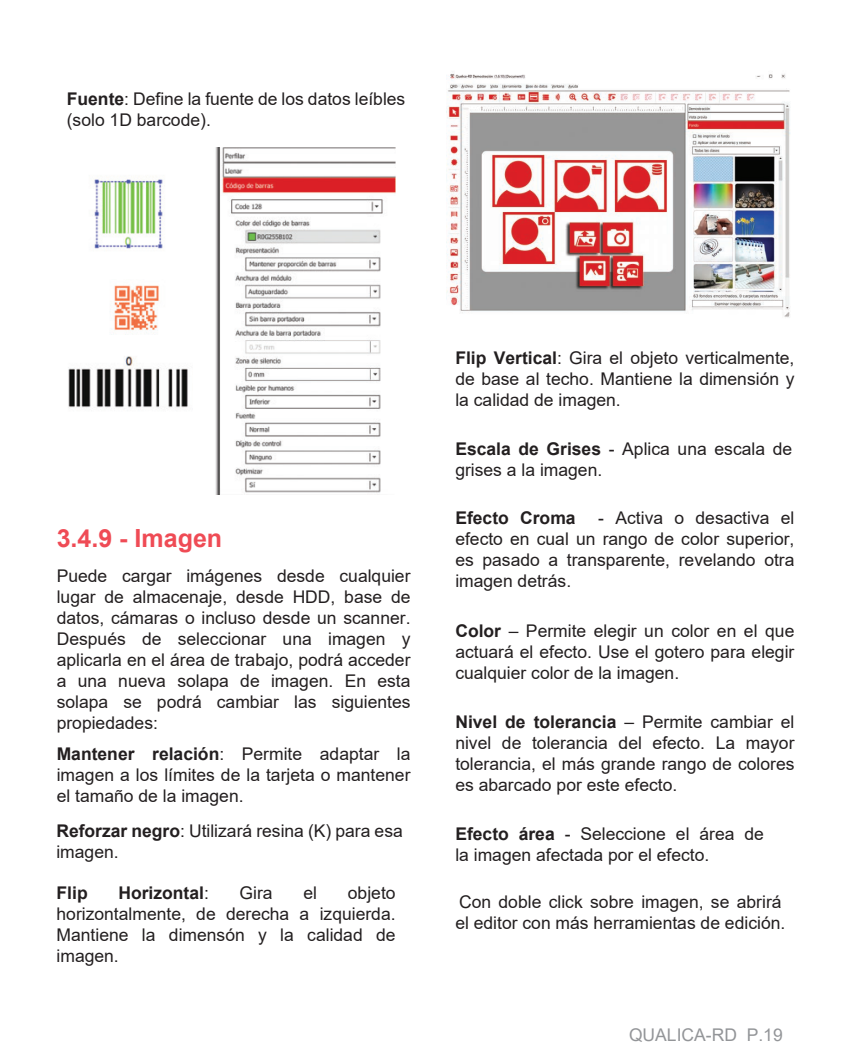
<style>
.page{position:relative;width:851px;height:1063px;background:#fff}
.page>*{position:absolute;margin:0;border:0;box-sizing:border-box;transform-origin:0 0}
.t1{font:700 25px "Arial";color:#ef4b55}
.t2{font:17.5px/21px "Arial";color:#231f20;text-align:justify}
.t3{font:700 17.5px "Arial";color:#231f20}
.t4{font:17.5px "Arial";color:#939598}
.s1{font-weight:700}
.s2{font-style:inherit}
.s3{font-weight:400}
</style>
<div class="page">
<img style="left:68px;top:147px;width:328px;height:347px">
<img style="left:446px;top:74px;width:344px;height:244px">
<p class="t2" style="left:67px;top:88px;width:340px"><span class="s1">Fuente</span>: Define la fuente de los datos leíbles (solo 1D barcode).</p>
<h1 class="t1" style="left:57px;top:521px;width:167px">3.4.9 - Imagen</h1>
<p class="t2" style="left:57px;top:565px;width:355px">Puede cargar imágenes desde cualquier lugar de almacenaje, desde HDD, base de datos, cámaras o incluso desde un scanner.<br>Después de seleccionar una imagen y aplicarla en el área de trabajo, podr<span class="s2">á</span> acceder a una nueva solapa de imagen. En esta solapa se podrá cambiar las siguientes propiedades:</p>
<p class="t2" style="left:57px;top:743px;width:355px"><span class="s1">Mantener relación</span>: Permite adaptar la imagen a los límites de la tarjeta o mantener el tamaño de la imagen.</p>
<p class="t2" style="left:56px;top:820px;width:348px"><span class="s1">Reforzar negro</span>: Utilizará resina (K) para esa imagen.</p>
<p class="t3" style="left:57px;top:880px;width:33px">Flip</p>
<p class="t3" style="left:118px;top:880px;width:92px">Horizontal<span class="s3">:</span></p>
<p class="t2" style="left:239px;top:882px;width:35px">Gira</p>
<p class="t2" style="left:303px;top:882px;width:15px">el</p>
<p class="t2" style="left:57px;top:882px;width:340px;text-indent:291px">objeto horizontalmente, de derecha a izquierda.<br>Mantiene la dimensón y la calidad de imagen.</p>
<p class="t2" style="left:455px;top:347px;width:340px"><span class="s1">Flip Vertical</span>: Gira el objeto verticalmente, de base al techo. Mantiene la dimensión y la calidad de imagen.</p>
<p class="t2" style="left:455px;top:438px;width:338px"><span class="s1">Escala de Grises</span> - Aplica una escala de grises a la imagen.</p>
<p class="t3" style="left:455px;top:506px;width:122px">Efecto Croma</p>
<p class="t2" style="left:455px;top:508px;width:340px;text-indent:143px">- Activa o desactiva el efecto en cual un rango de color superior<span class="s2">, </span>es pasado a tra<span class="s2">n</span>sparente, revelando otra imagen detrás.</p>
<p class="t2" style="left:455px;top:620px;width:340px"><span class="s1">Color</span> – Permite elegir un color en el que actuará el efecto. Use el gotero para elegir cualquier color de la imagen.</p>
<p class="t2" style="left:455px;top:711px;width:340px"><span class="s1">Nivel de</span> <span class="s1">t</span><span class="s1">olerancia</span> – Permite cambiar el nivel de tolerancia del efecto. La mayor tolerancia, el más grande rango de colores es abarcado por este efecto.</p>
<p class="t2" style="left:455px;top:824px;width:310px"><span class="s1">Efecto área</span> - Seleccione el área de la imagen afectada por el efecto.</p>
<p class="t2" style="left:455px;top:892px;width:331px">Con doble click sobre imagen, se abrirá el editor con más herramientas de edición.</p>
<p class="t4" style="left:629px;top:1022px;width:155px">QUALICA-RD P.19</p>
</div>
